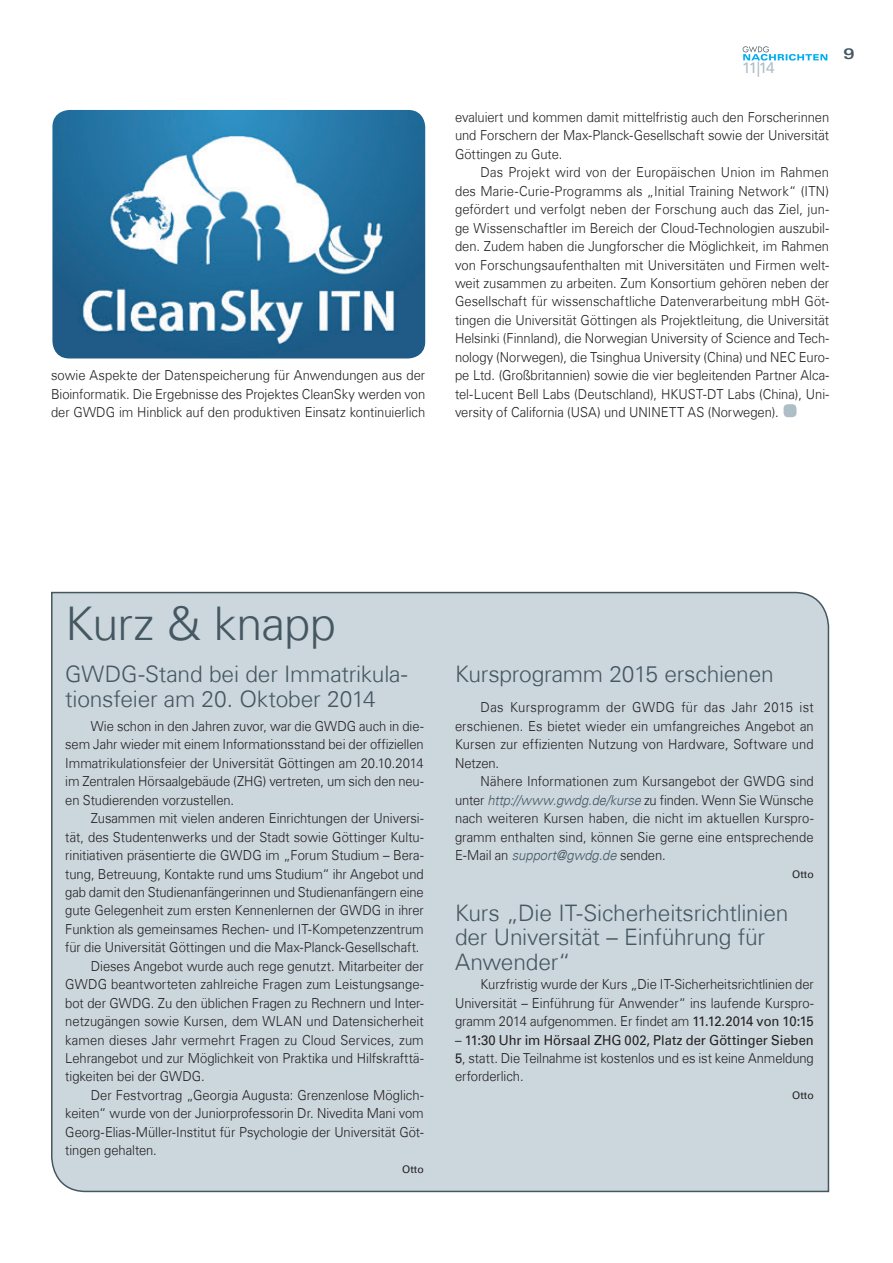
<style>
.page{position:relative;width:893px;height:1263px;background:#fff}
.page>*{position:absolute;margin:0;border:0;box-sizing:border-box;transform-origin:0 0}
.t1{font:300 46.5px "Univers Com 45";letter-spacing:-.01em;color:#455761}
.t2{font:300 22.8px/24.9px "Univers Com 45";letter-spacing:-.01em;color:#455761}
.t3{font:15.3px "Univers Com 55 Roman";color:#adbec7}
.t4{font:15px "Univers Com 63 Bold Ext";color:#455761}
.t5{font:300 13.8px/18.5px "Univers Com 45";letter-spacing:-.005em;color:#231f20;text-align:justify;scale:.94 1}
.t6{font:13.8px "Univers Com 55 Roman";color:#231f20;scale:.94 1}
.t7{font:10.5px "Univers Com 55 Roman";color:#231f20}
.s1{font-style:italic;color:#455761}
.s2{font-family:"Univers Com 55 Roman";font-weight:400}
</style>
<div class="page">
<div style="left:51px;top:591px;width:779px;height:602px;background:#cbd6dd"></div>
<div style="left:783px;top:404px;width:13px;height:13px;background:#adbec7;border-radius:4px"></div>
<img style="left:52px;top:110px;width:373px;height:248px">
<svg style="left:743px;top:46px;width:84px;height:15px"></svg>
<p class="t5" style="left:51px;top:366px;width:400px">sowie Aspekte der Datenspeicherung für Anwendungen aus der Bioinformatik. Die Ergebnisse des Projektes CleanSky werden von der GWDG im Hinblick auf den produktiven Einsatz kontinuierlich</p>
<p class="t3" style="left:742px;top:58px;width:34px">11|14</p>
<p class="t5" style="left:455px;top:108px;width:400px">evaluiert und kommen damit mittelfristig auch den Forscherinnen und Forschern der Max-Planck-Gesellschaft sowie der Universität Göttingen zu Gute.</p>
<p class="t5" style="left:455px;top:163px;width:400px;text-indent:26px">Das Projekt wird von der Europäischen Union im Rahmen des Marie-Curie-Programms als „Initial Training Network“ (ITN) gefördert und verfolgt neben der Forschung auch das Ziel, jun&shy;ge Wissenschaftler im Bereich der Cloud-Technologien auszubil&shy;den. Zudem haben die Jungforscher die Möglichkeit, im Rahmen von Forschungsaufenthalten mit Universitäten und Firmen welt&shy;weit zusammen zu arbeiten. Zum Konsortium gehören neben der Gesellschaft für wissenschaftliche Datenverarbeitung mbH Göt&shy;tingen die Universität Göttingen als Projektleitung, die Universität Helsinki (Finnland), die Norwegian University of Science and Tech&shy;nology (Norwegen), die Tsinghua University (China) und NEC Euro&shy;pe Ltd. (Großbritannien) sowie die vier begleitenden Partner Alca&shy;tel-Lucent Bell Labs (Deutschland), HKUST-DT Labs (China), Uni&shy;versity of California (USA) und UNINETT AS (Norwegen).</p>
<p class="t4" style="left:844px;top:45px;width:13px">9</p>
<h1 class="t1" style="left:65px;top:595px;width:272px">Kurz &amp; knapp</h1>
<h2 class="t2" style="left:65px;top:661px;width:344px">GWDG-Stand bei der Immatrikula&shy;tionsfeier am 20. Oktober 2014</h2>
<p class="t5" style="left:65px;top:717px;width:383px;text-indent:26px">Wie schon in den Jahren zuvor, war die GWDG auch in die&shy;sem Jahr wieder mit einem Informationsstand bei der offiziellen Immatrikulationsfeier der Universität Göttingen am 20.10.2014 im Zentralen Hörsaalgebäude (ZHG) vertreten, um sich den neu&shy;en Studierenden vorzustellen.</p>
<p class="t5" style="left:91px;top:809px;width:356px">Zusammen mit vielen anderen Einrichtungen der Universi-</p>
<p class="t5" style="left:65px;top:827px;width:383px">tät, des Studentenwerks und der Stadt sowie Göttinger Kultu-</p>
<p class="t5" style="left:65px;top:846px;width:383px">rinitiativen präsentierte die GWDG im „Forum Studium – Bera-</p>
<p class="t5" style="left:65px;top:864px;width:383px">tung, Betreuung, Kontakte rund ums Studium“ ihr Angebot und</p>
<p class="t5" style="left:65px;top:883px;width:383px">gab damit den Studienanfängerinnen und Studienanfängern eine</p>
<p class="t5" style="left:65px;top:901px;width:383px">gute Gelegenheit zum ersten Kennenlernen der GWDG in ihrer</p>
<p class="t5" style="left:65px;top:920px;width:383px">Funktion als gemeinsames Rechen- und IT-Kompetenzzentrum</p>
<p class="t5" style="left:65px;top:938px;width:378px">für die Universität Göttingen und die Max-Planck-Gesellschaft.</p>
<p class="t5" style="left:91px;top:957px;width:356px">Dieses Angebot wurde auch rege genutzt. Mitarbeiter der</p>
<p class="t5" style="left:65px;top:975px;width:383px">GWDG beantworteten zahlreiche Fragen zum Leistungsange-</p>
<p class="t5" style="left:65px;top:993px;width:383px">bot der GWDG. Zu den üblichen Fragen zu Rechnern und Inter-</p>
<p class="t5" style="left:65px;top:1012px;width:383px">netzugängen sowie Kursen, dem WLAN und Datensicherheit</p>
<p class="t5" style="left:65px;top:1030px;width:383px">kamen dieses Jahr vermehrt Fragen zu Cloud Services, zum</p>
<p class="t5" style="left:65px;top:1049px;width:383px">Lehrangebot und zur Möglichkeit von Praktika und Hilfskrafttä-</p>
<p class="t5" style="left:65px;top:1067px;width:150px">tigkeiten bei der GWDG.</p>
<p class="t5" style="left:91px;top:1086px;width:356px">Der Festvortrag „Georgia Augusta: Grenzenlose Möglich-</p>
<p class="t5" style="left:65px;top:1104px;width:383px">keiten“ wurde von der Juniorprofessorin Dr. Nivedita Mani vom</p>
<p class="t5" style="left:65px;top:1123px;width:383px">Georg-Elias-Müller-Institut für Psychologie der Universität Göt-</p>
<p class="t5" style="left:65px;top:1141px;width:99px">tingen gehalten.</p>
<p class="t7" style="left:402px;top:1163px;width:23px">Otto</p>
<h2 class="t2" style="left:455px;top:661px;width:320px">Kursprogramm 2015 erschienen</h2>
<p class="t5" style="left:455px;top:698px;width:383px;text-indent:26px">Das Kursprogramm der GWDG für das Jahr 2015 ist erschienen. Es bietet wieder ein umfangreiches Angebot an Kursen zur effizienten Nutzung von Hardware, Software und Netzen.</p>
<p class="t5" style="left:455px;top:772px;width:383px;text-indent:26px">Nähere Informationen zum Kursangebot der GWDG sind unter <span class="s1">http://www.gwdg.de/kurse</span> zu finden. Wenn Sie Wünsche nach weiteren Kursen haben, die nicht im aktuellen Kurspro&shy;gramm enthalten sind, können Sie gerne eine entsprechende E-Mail an <span class="s1">support@gwdg.de</span> senden.</p>
<p class="t7" style="left:792px;top:868px;width:23px">Otto</p>
<h2 class="t2" style="left:455px;top:900px;width:335px">Kurs „Die IT-Sicherheitsrichtlinien der Universität – Einführung für<br>Anwender“</h2>
<p class="t5" style="left:455px;top:975px;width:383px;text-indent:26px">Kurzfristig wurde der Kurs „Die IT-Sicherheitsrichtlinien der Universität – Einführung für Anwender“ ins laufende Kurspro&shy;gramm 2014 aufgenommen. Er findet am <span class="s2">11.12.2014 von 10:15</span></p>
<p class="t6" style="left:455px;top:1031px;width:383px">– 11:30 Uhr im Hörsaal ZHG 002, Platz der Göttinger Sieben</p>
<p class="t5" style="left:455px;top:1049px;width:383px"><span class="s2">5</span>, statt. Die Teilnahme ist kostenlos und es ist keine Anmeldung erforderlich.</p>
<p class="t7" style="left:792px;top:1089px;width:23px">Otto</p>
</div>
